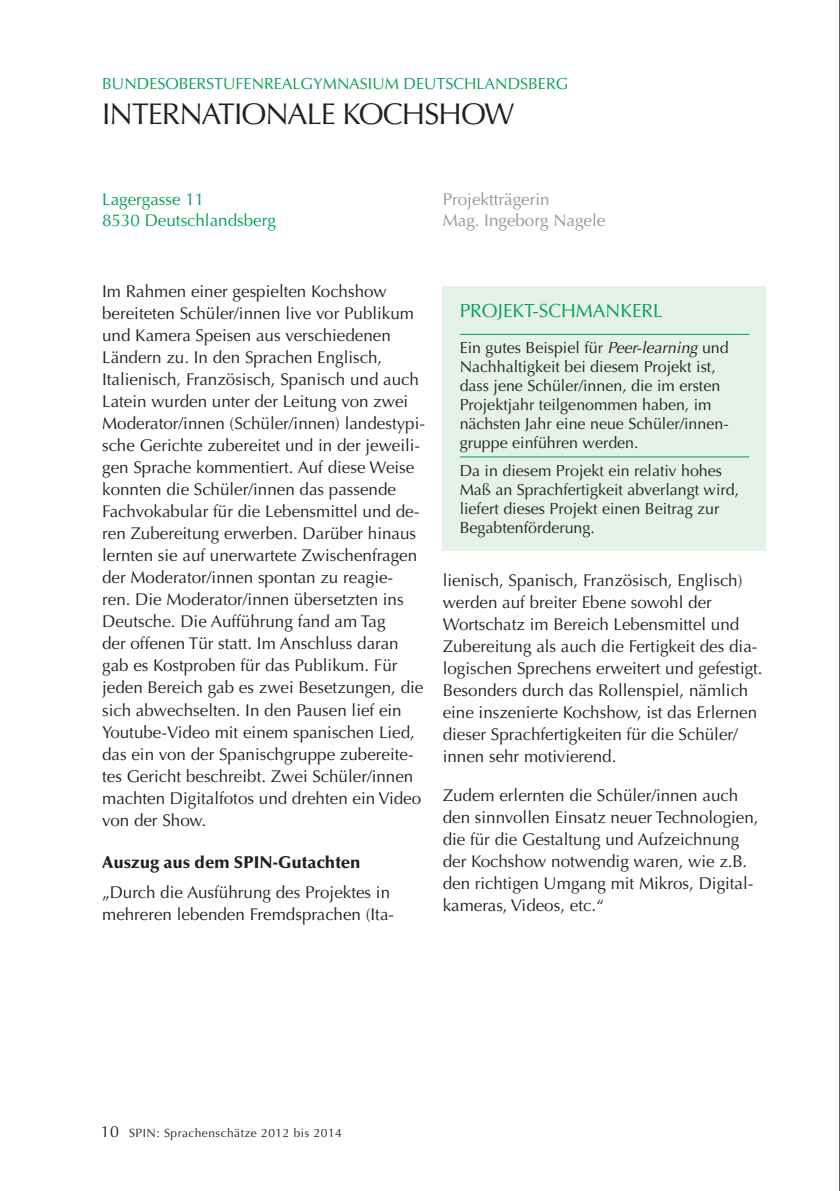
<style>
.page{position:relative;width:840px;height:1191px;background:#fff}
.page>*{position:absolute;margin:0;border:0;box-sizing:border-box;transform-origin:0 0}
.t1{font:30px "Optima";letter-spacing:-.03em;color:#231f20}
.t2{font:19px "Optima";color:#009e55}
.t3{font:17px/22px "Optima";color:#231f20}
.t4{font:17px/20.4px "Optima";color:#939598}
.t5{font:17px/20.4px "Optima";color:#009e55}
.t6{font:900 17px "Optima";color:#231f20}
.t7{font:16px/19px "Optima";color:#231f20}
.t8{font:16px "Optima";color:#009e55}
.t9{font:12px "Optima";letter-spacing:.04em;color:#231f20}
.s1{font-style:italic}
.s2{font-size:16px}
</style>
<div class="page">
<hr style="left:839px;top:0;width:1px;height:1191px;background:#231f20">
<div style="left:442px;top:286px;width:323px;height:265px;background:#e4f2e8"></div>
<hr style="left:459px;top:334px;width:289px;height:1px;background:#009e55">
<hr style="left:459px;top:456px;width:289px;height:1px;background:#009e55">
<p class="t8" style="left:102px;top:74px;width:467px">BUNDESOBERSTUFENREALGYMNASIUM DEUTSCHLANDSBERG</p>
<h1 class="t1" style="left:102px;top:96px;width:414px">INTERNATIONALE KOCHSHOW</h1>
<p class="t5" style="left:102px;top:189px;width:175px">Lagergasse 11<br>8530 Deutschlandsberg</p>
<p class="t4" style="left:442px;top:189px;width:164px">Projektträgerin<br>Mag. Ingeborg Nagele</p>
<p class="t3" style="left:102px;top:281px;width:324px">Im Rahmen einer gespielten Kochshow bereiteten Schüler/innen live vor Publikum und Kamera Speisen aus verschiedenen Ländern zu. In den Sprachen Englisch, Italienisch, Französisch, Spanisch und auch Latein wurden unter der Leitung von zwei Moderator/innen (Schüler/innen) landestypi&shy;sche Gerichte zubereitet und in der jeweili&shy;gen Sprache kommentiert. Auf diese Weise konnten die Schüler/innen das passende Fachvokabular für die Lebensmittel und de&shy;ren Zubereitung erwerben. Darüber hinaus lernten sie auf unerwartete Zwischenfragen der Moderator/innen spontan zu reagie-<br>ren. Die Moderator/innen übersetzten ins Deutsche. Die Aufführung fand am Tag<br>der offenen Tür statt. Im Anschluss daran gab es Kostproben für das Publikum. Für jeden Bereich gab es zwei Besetzungen, die sich abwechselten. In den Pausen lief ein Youtube-Video mit einem spanischen Lied, das ein von der Spanischgruppe zubereite&shy;tes Gericht beschreibt. Zwei Schüler/innen machten Digitalfotos und drehten ein Video von der Show.</p>
<p class="t6" style="left:102px;top:852px;width:260px">Auszug aus dem SPIN-Gutachten</p>
<p class="t3" style="left:102px;top:881px;width:293px">„Durch die Ausführung des Projektes in mehreren lebenden Fremdsprachen (Ita-</p>
<p class="t2" style="left:459px;top:300px;width:204px">PROJEKT-SCHMANKERL</p>
<p class="t7" style="left:459px;top:338px;width:270px">Ein gutes Beispiel für <span class="s1">Peer-learning</span> und Nachhaltigkeit bei diesem Projekt ist, dass jene Schüler/innen, die im ersten Projektjahr teilgenommen haben, im nächsten Jahr eine neue Schüler/innen&shy;gruppe einführen werden.</p>
<p class="t7" style="left:459px;top:461px;width:281px">Da in diesem Projekt ein relativ hohes Maß an Sprachfertigkeit abverlangt wird, liefert dieses Projekt einen Beitrag zur Begabtenförderung.</p>
<p class="t3" style="left:442px;top:569px;width:318px">lienisch, Spanisch, Französisch, Englisch) werden auf breiter Ebene sowohl der Wortschatz im Bereich Lebensmittel und Zubereitung als auch die Fertigkeit des dia&shy;logischen Sprechens erweitert und gefestigt.<br>Besonders durch das Rollenspiel, nämlich eine inszenierte Kochshow, ist das Erlernen dieser Sprachfertigkeiten für die Schüler/ innen sehr motivierend.</p>
<p class="t3" style="left:442px;top:784px;width:317px">Zudem erlernten die Schüler/innen auch den sinnvollen Einsatz neuer Technologien, die für die Gestaltung und Aufzeichnung der Kochshow notwendig waren, wie z. B. den richtigen Umgang mit Mikros, Digital&shy;kameras, Videos, etc. “</p>
<p class="t9" style="left:101px;top:1126px;width:242px"><span class="s2">10</span> SPIN: Sprachenschätze 2012 bis 2014</p>
</div>
